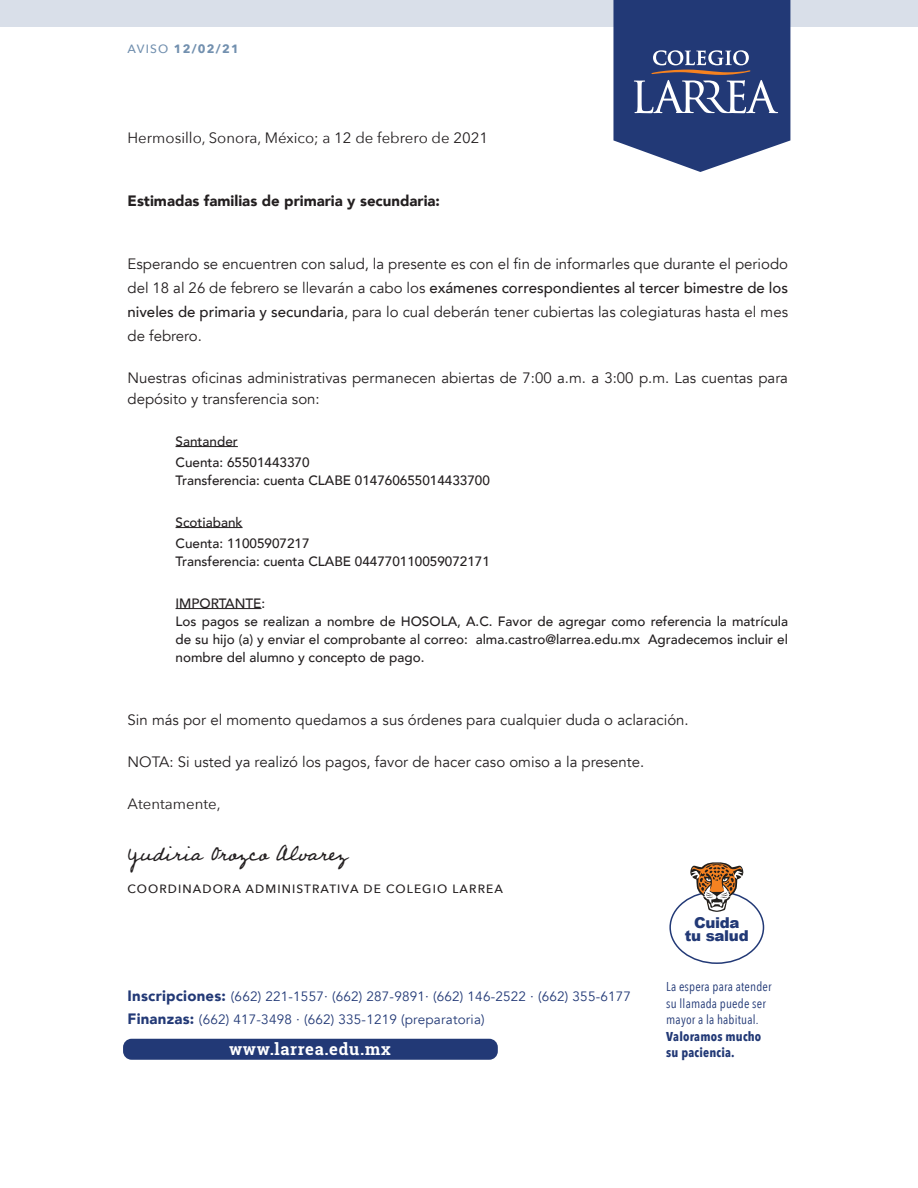
<style>
.page{position:relative;width:918px;height:1188px;background:#fff}
.page>*{position:absolute;margin:0;border:0;box-sizing:border-box;transform-origin:0 0}
.t1{font:25.5px "Professor";letter-spacing:-.01em;color:#231f20}
.t2{font:700 16.5px "Roboto Slab";letter-spacing:.04em;color:#fff}
.estilo_comunicados{font:15px/24px "Avenir";color:#231f20;text-align:justify}
.Paragraph_Style_1{font:15px "Avenir Next";color:#231f20}
.estilo_comunicados-2{font:900 15px "Avenir";color:#231f20}
.t3{font:900 15px "Arial";letter-spacing:-.02em;color:#223976}
.estilo_comunicados-3{font:500 13.5px/18px "Avenir";color:#231f20;text-align:justify}
.t4{font:13.5px "Avenir";letter-spacing:.015em;color:#223976}
.t5{font:12.9px "Avenir Next Condensed";letter-spacing:.015em;color:#223976}
.t6{font:700 12.9px "Avenir Next Condensed";letter-spacing:.015em;color:#223976}
.t7{font:500 12px "Avenir Next";letter-spacing:.09em;color:#231f20}
.t8{font:700 12px "Avenir Next";color:#7290af}
.s1{font-weight:500}
.s2{font-weight:900;font-size:15px}
</style>
<div class="page">
<div style="left:669px;top:891px;width:95px;height:73px;border:2px solid #223976;border-radius:50%"></div>
<div style="left:0;top:0;width:918px;height:27px;background:#d9dfe9"></div>
<svg style="left:613px;top:0;width:177px;height:172px;background:#45588a"></svg>
<svg style="left:689px;top:862px;width:55px;height:50px"></svg>
<div style="left:123px;top:1039px;width:375px;height:21px;background:#223976;border-radius:9px"></div>
<hr style="left:176px;top:446px;width:62px;height:1px;background:#231f20">
<hr style="left:176px;top:527px;width:67px;height:1px;background:#231f20">
<hr style="left:176px;top:608px;width:86px;height:1px;background:#231f20">
<p class="t8" style="left:128px;top:39px;width:113px"><span class="s1">AVISO</span> 12/02/21</p>
<p class="Paragraph_Style_1" style="left:128px;top:125px;width:362px">Hermosillo, Sonora, México; a 12 de febrero de 2021</p>
<p class="estilo_comunicados-2" style="left:128px;top:187px;width:314px">Estimadas familias de primaria y secundaria:</p>
<p class="estilo_comunicados" style="left:128px;top:252px;width:662px">Esperando se encuentren con salud, la presente es con el fin de informarles que durante el periodo del 18 al 26 de febrero se llevarán a cabo los <span class="s1">exámenes correspondientes al tercer bimestre de los niveles de primaria y secundaria</span>, para lo cual deberán tener cubiertas las colegiaturas hasta el mes de febrero.</p>
<p class="estilo_comunicados" style="left:128px;top:367px;width:662px;line-height:21px">Nuestras oficinas administrativas permanecen abiertas de 7:00 a.m. a 3:00 p.m. Las cuentas para depósito y transferencia son:</p>
<p class="estilo_comunicados-3" style="left:176px;top:431px;width:64px">Santander</p>
<p class="estilo_comunicados-3" style="left:176px;top:452px;width:136px">Cuenta: 65501443370</p>
<p class="estilo_comunicados-3" style="left:176px;top:470px;width:316px">Transferencia: cuenta CLABE 014760655014433700</p>
<p class="estilo_comunicados-3" style="left:176px;top:512px;width:69px">Scotiabank</p>
<p class="estilo_comunicados-3" style="left:176px;top:533px;width:136px">Cuenta: 11005907217</p>
<p class="estilo_comunicados-3" style="left:176px;top:551px;width:316px">Transferencia: cuenta CLABE 044770110059072171</p>
<p class="estilo_comunicados-3" style="left:176px;top:593px;width:91px">IMPORTANTE:</p>
<p class="estilo_comunicados-3" style="left:176px;top:611px;width:614px">Los pagos se realizan a nombre de HOSOLA, A.C. Favor de agregar como referencia la matrícula de su hijo (a) y enviar el comprobante al correo: alma.castro@larrea.edu.mx Agradecemos incluir el nombre del alumno y concepto de pago.</p>
<p class="estilo_comunicados" style="left:128px;top:708px;width:563px">Sin más por el momento quedamos a sus órdenes para cualquier duda o aclaración.</p>
<p class="estilo_comunicados" style="left:128px;top:750px;width:518px">NOTA: Si usted ya realizó los pagos, favor de hacer caso omiso a la presente.</p>
<p class="Paragraph_Style_1" style="left:128px;top:791px;width:95px">Atentamente,</p>
<p class="t1" style="left:128px;top:836px;width:221px">Yudiria Orozco Alvarez</p>
<p class="t7" style="left:128px;top:879px;width:377px">COORDINADORA ADMINISTRATIVA DE COLEGIO LARREA</p>
<p class="t3" style="left:694px;top:912px;width:47px">Cuida</p>
<p class="t3" style="left:685px;top:925px;width:65px">tu salud</p>
<p class="t5" style="left:666px;top:976px;width:107px">La espera para atender</p>
<p class="t5" style="left:666px;top:992px;width:101px">su llamada puede ser</p>
<p class="t5" style="left:666px;top:1009px;width:94px">mayor a la habitual.</p>
<p class="t6" style="left:666px;top:1028px;width:97px">Valoramos mucho</p>
<p class="t4" style="left:128px;top:988px;width:505px"><span class="s2">Inscripciones:</span> (662) 221-1557· (662) 287-9891· (662) 146-2522 · (662) 355-6177</p>
<p class="t4" style="left:128px;top:1011px;width:359px"><span class="s2">Finanzas:</span> (662) 417-3498 · (662) 335-1219 (preparatoria)</p>
<p class="t2" style="left:229px;top:1038px;width:163px">www.larrea.edu.mx</p>
<p class="t6" style="left:666px;top:1045px;width:70px">su paciencia.</p>
</div>
